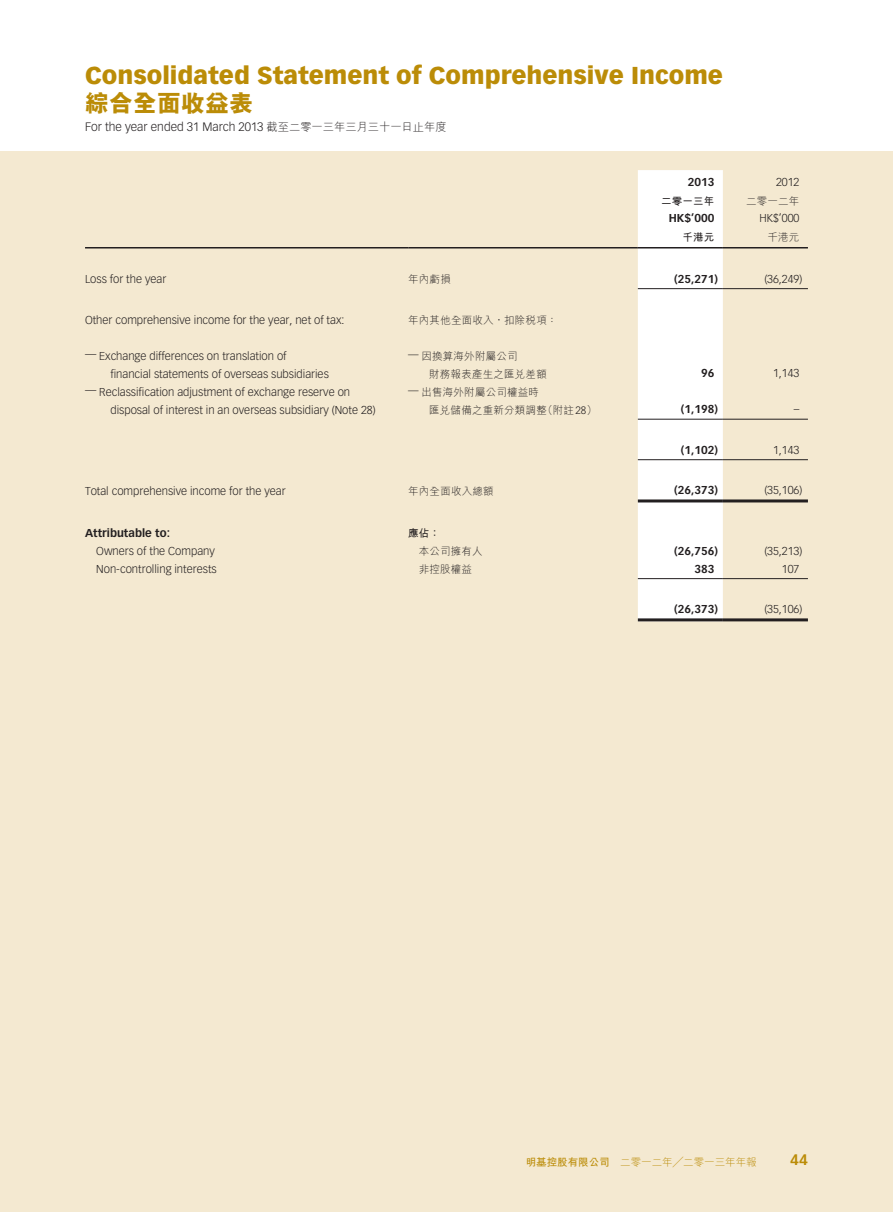
<style>
.page{position:relative;width:893px;height:1212px;background:#fff}
.page>*{position:absolute;margin:0;border:0;box-sizing:border-box;transform-origin:0 0}
.t1{font:900 24px "Vectora LT Std";color:#bb8c07}
.t2{font:800 24px "M Hei HK";color:#bb8c07}
.t3{font:700 15px "Vectora LT Std";color:#bb8c07}
.t4{font:300 12px "Vectora LT Std";color:#231f20}
.t5{font:300 11.25px/18px "Vectora LT Std";color:#231f20}
.t6{font:700 11.25px "Vectora LT Std";color:#231f20}
.t7{font:300 10.5px/18px "M Hei HK";letter-spacing:.02em;color:#231f20}
.t8{font:300 10.5px "M Hei HK";color:#bb8c07}
.t9{font:700 10.5px "M Hei HK";letter-spacing:.02em;color:#231f20}
.s1{font-family:"M Hei HK";font-size:11.25px}
.s2{font-family:"Vectora LT Std"}
.s3{font-weight:700}
</style>
<div class="page">
<div style="left:0;top:151px;width:893px;height:1061px;background:#f4e9d1"></div>
<div style="left:638px;top:170px;width:85px;height:448px;background:#fff"></div>
<hr style="left:85px;top:247px;width:323px;height:1px;background:#231f20">
<hr style="left:408px;top:247px;width:230px;height:1px;background:#231f20">
<hr style="left:638px;top:247px;width:85px;height:1px;background:#231f20">
<hr style="left:723px;top:247px;width:85px;height:1px;background:#231f20">
<hr style="left:638px;top:288px;width:85px;height:1px;background:#231f20">
<hr style="left:723px;top:288px;width:85px;height:1px;background:#231f20">
<hr style="left:638px;top:419px;width:85px;height:1px;background:#231f20">
<hr style="left:723px;top:419px;width:85px;height:1px;background:#231f20">
<hr style="left:638px;top:459px;width:85px;height:1px;background:#231f20">
<hr style="left:723px;top:459px;width:85px;height:1px;background:#231f20">
<hr style="left:638px;top:499px;width:85px;height:3px;background:#231f20">
<hr style="left:723px;top:499px;width:85px;height:3px;background:#231f20">
<hr style="left:638px;top:578px;width:85px;height:1px;background:#231f20">
<hr style="left:723px;top:578px;width:85px;height:1px;background:#231f20">
<hr style="left:638px;top:618px;width:85px;height:3px;background:#231f20">
<hr style="left:723px;top:618px;width:85px;height:3px;background:#231f20">
<h1 class="t1" style="left:85px;top:60px;width:639px">Consolidated Statement of Comprehensive Income</h1>
<h1 class="t2" style="left:85px;top:91px;width:169px">綜合全面收益表</h1>
<p class="t4" style="left:85px;top:120px;width:363px">For the year ended 31 March 2013 <span class="s1">截至二零一三年三月三十一日止年度</span></p>
<p class="t6" style="left:688px;top:175px;width:28px">2013</p>
<p class="t5" style="left:776px;top:173px;width:25px">2012</p>
<p class="t9" style="left:661px;top:193px;width:55px">二零一三年</p>
<p class="t7" style="left:746px;top:192px;width:55px">二零一二年</p>
<p class="t6" style="left:669px;top:211px;width:47px">HK$’000</p>
<p class="t5" style="left:760px;top:209px;width:41px">HK$’000</p>
<p class="t9" style="left:682px;top:229px;width:33px">千港元</p>
<p class="t7" style="left:767px;top:228px;width:33px">千港元</p>
<p class="t5" style="left:85px;top:270px;width:83px">Loss for the year</p>
<p class="t7" style="left:408px;top:270px;width:44px">年內虧損</p>
<p class="t6" style="left:674px;top:272px;width:45px">(25,271)</p>
<p class="t5" style="left:764px;top:270px;width:40px">(36,249)</p>
<p class="t5" style="left:85px;top:311px;width:261px">Other comprehensive income for the year, net of tax:</p>
<p class="t7" style="left:408px;top:311px;width:151px">年內其他全面收入，扣除稅項：</p>
<p class="t5" style="left:110px;top:347px;width:220px;text-indent:-25px">— Exchange differences on translation of financial statements of overseas subsidiaries</p>
<p class="t7" style="left:429px;top:347px;width:119px;text-indent:-21px"><span class="s2">—</span> 因換算海外附屬公司<br>財務報表產生之匯兌差額</p>
<p class="t6" style="left:701px;top:366px;width:15px">96</p>
<p class="t5" style="left:773px;top:364px;width:28px">1,143</p>
<p class="t5" style="left:110px;top:383px;width:267px;text-indent:-25px">— Reclassification adjustment of exchange reserve on disposal of interest in an overseas subsidiary (Note 28)</p>
<p class="t7" style="left:429px;top:383px;width:169px;text-indent:-21px"><span class="s2">—</span> 出售海外附屬公司權益時<br>匯兌儲備之重新分類調整（附註<span class="s2">28</span>）</p>
<p class="t6" style="left:681px;top:402px;width:39px">(1,198)</p>
<p class="t5" style="left:794px;top:400px;width:7px">–</p>
<p class="t6" style="left:681px;top:443px;width:39px">(1,102)</p>
<p class="t5" style="left:773px;top:441px;width:28px">1,143</p>
<p class="t5" style="left:85px;top:482px;width:202px">Total comprehensive income for the year</p>
<p class="t7" style="left:408px;top:482px;width:87px">年內全面收入總額</p>
<p class="t6" style="left:674px;top:483px;width:45px">(26,373)</p>
<p class="t5" style="left:764px;top:481px;width:40px">(35,106)</p>
<p class="t6" style="left:85px;top:526px;width:86px">Attributable to:</p>
<p class="t9" style="left:408px;top:526px;width:33px">應佔：</p>
<p class="t5" style="left:96px;top:542px;width:120px">Owners of the Company</p>
<p class="t7" style="left:419px;top:542px;width:66px">本公司擁有人</p>
<p class="t6" style="left:674px;top:544px;width:45px">(26,756)</p>
<p class="t5" style="left:764px;top:542px;width:40px">(35,213)</p>
<p class="t5" style="left:96px;top:560px;width:122px">Non-controlling interests</p>
<p class="t7" style="left:419px;top:560px;width:55px">非控股權益</p>
<p class="t6" style="left:694px;top:562px;width:21px">383</p>
<p class="t5" style="left:782px;top:560px;width:19px">107</p>
<p class="t6" style="left:674px;top:602px;width:45px">(26,373)</p>
<p class="t5" style="left:764px;top:600px;width:40px">(35,106)</p>
<p class="t8" style="left:526px;top:1156px;width:232px"><span class="s3">明基控股有限公司</span>　二零一二年╱二零一三年年報</p>
<h2 class="t3" style="left:790px;top:1151px;width:19px">44</h2>
</div>
